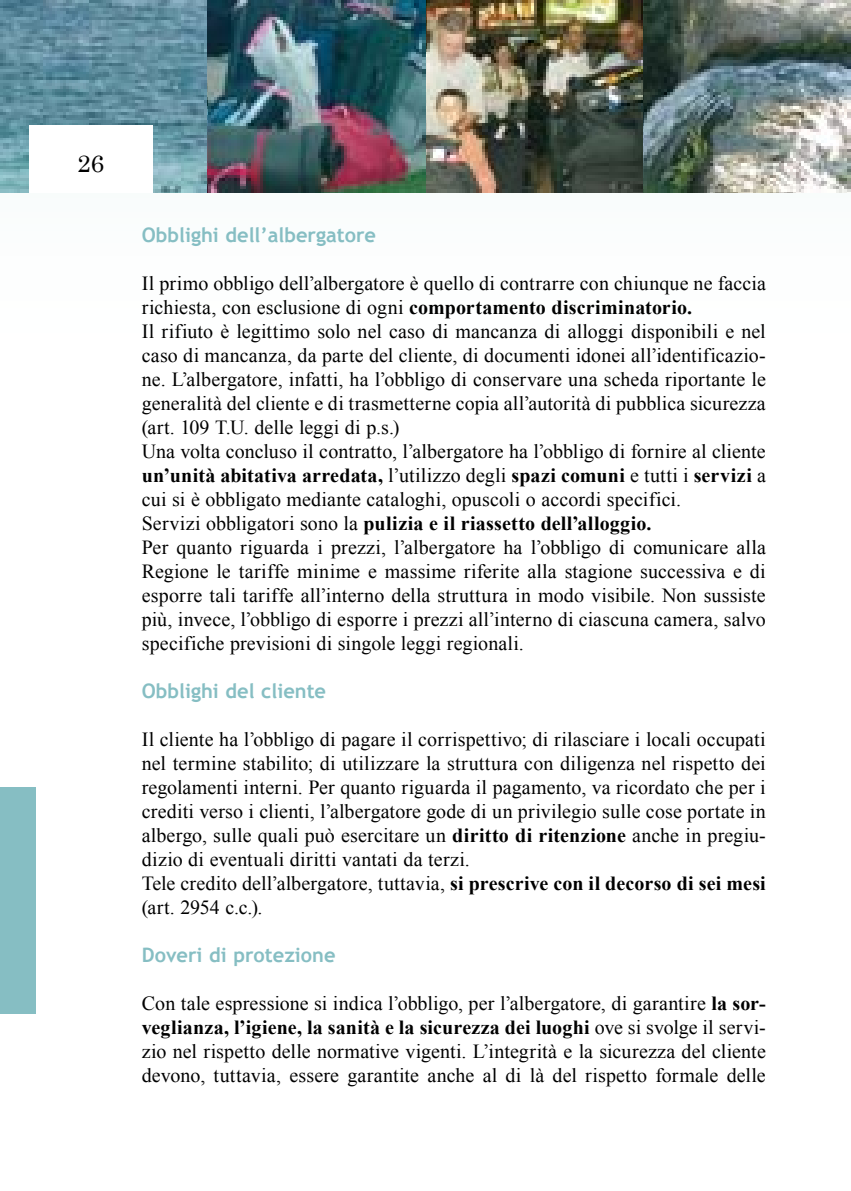
<style>
.page{position:relative;width:851px;height:1191px;background:#fff}
.page>*{position:absolute;margin:0;border:0;box-sizing:border-box;transform-origin:0 0}
.t1{font:24px "Century";color:#000}
.t2{font:20px/24px "Times New Roman";letter-spacing:.005em;color:#000}
.t3{font:700 20px "Trebuchet MS";color:#86bec3}
.s1{font-weight:700}
</style>
<div class="page">
<div style="left:0;top:787px;width:36px;height:226px;background:#86bec3"></div>
<img style="left:0;top:0;width:850px;height:193px">
<img style="left:208px;top:0;width:218px;height:193px">
<img style="left:426px;top:0;width:218px;height:193px">
<div style="left:29px;top:125px;width:124px;height:68px;background:#fff"></div>
<p class="t1" style="left:78px;top:143px;width:14px">26</p>
<p class="t3" style="left:142px;top:222px;width:236px">Obblighi dell’albergatore</p>
<p class="t2" style="left:142px;top:271px;width:625px">Il primo obbligo dell’albergatore è quello di contrarre con chiunque ne faccia richiesta, con esclusione di ogni <span class="s1">comportamento discriminatorio.<br></span>Il rifiuto è legittimo solo nel caso di mancanza di alloggi disponibili e nel caso di mancanza, da parte del cliente, di documenti idonei all’identificazio&shy;ne. L’albergatore, infatti, ha l’obbligo di conservare una scheda riportante le generalità del cliente e di trasmetterne copia all’autorità di pubblica sicurezza (art. 109 T.U. delle leggi di p.s.)<br>Una volta concluso il contratto, l’albergatore ha l’obbligo di fornire al cliente <span class="s1">un’unità abitativa arredata,</span> l’utilizzo degli <span class="s1">spazi comuni</span> e tutti i <span class="s1">servizi</span> a cui si è obbligato mediante cataloghi, opuscoli o accordi specifici.<br>Servizi obbligatori sono la <span class="s1">pulizia e il riassetto dell’alloggio.<br></span>Per quanto riguarda i prezzi, l’albergatore ha l’obbligo di comunicare alla Regione le tariffe minime e massime riferite alla stagione successiva e di esporre tali tariffe all’interno della struttura in modo visibile. Non sussiste più, invece, l’obbligo di esporre i prezzi all’interno di ciascuna camera, salvo specifiche previsioni di singole leggi regionali.</p>
<p class="t3" style="left:142px;top:678px;width:186px">Obblighi del cliente</p>
<p class="t2" style="left:142px;top:727px;width:625px">Il cliente ha l’obbligo di pagare il corrispettivo; di rilasciare i locali occupati nel termine stabilito; di utilizzare la struttura con diligenza nel rispetto dei regolamenti interni. Per quanto riguarda il pagamento, va ricordato che per i crediti verso i clienti, l’albergatore gode di un privilegio sulle cose portate in albergo, sulle quali può esercitare un <span class="s1">diritto di ritenzione</span> anche in pregiu&shy;dizio di eventuali diritti vantati da terzi.<br>Tele credito dell’albergatore, tuttavia, <span class="s1">si prescrive con il decorso di sei mesi </span>(art. 2954 c.c.).</p>
<p class="t3" style="left:142px;top:942px;width:195px">Doveri di protezione</p>
<p class="t2" style="left:142px;top:991px;width:625px;text-align:justify">Con tale espressione si indica l’obbligo, per l’albergatore, di garantire <span class="s1">la sor&shy;veglianza, l’igiene, la sanità e la sicurezza dei luoghi</span> ove si svolge il servi&shy;zio nel rispetto delle normative vigenti. L’integrità e la sicurezza del cliente devono, tuttavia, essere garantite anche al di là del rispetto formale delle</p>
</div>
